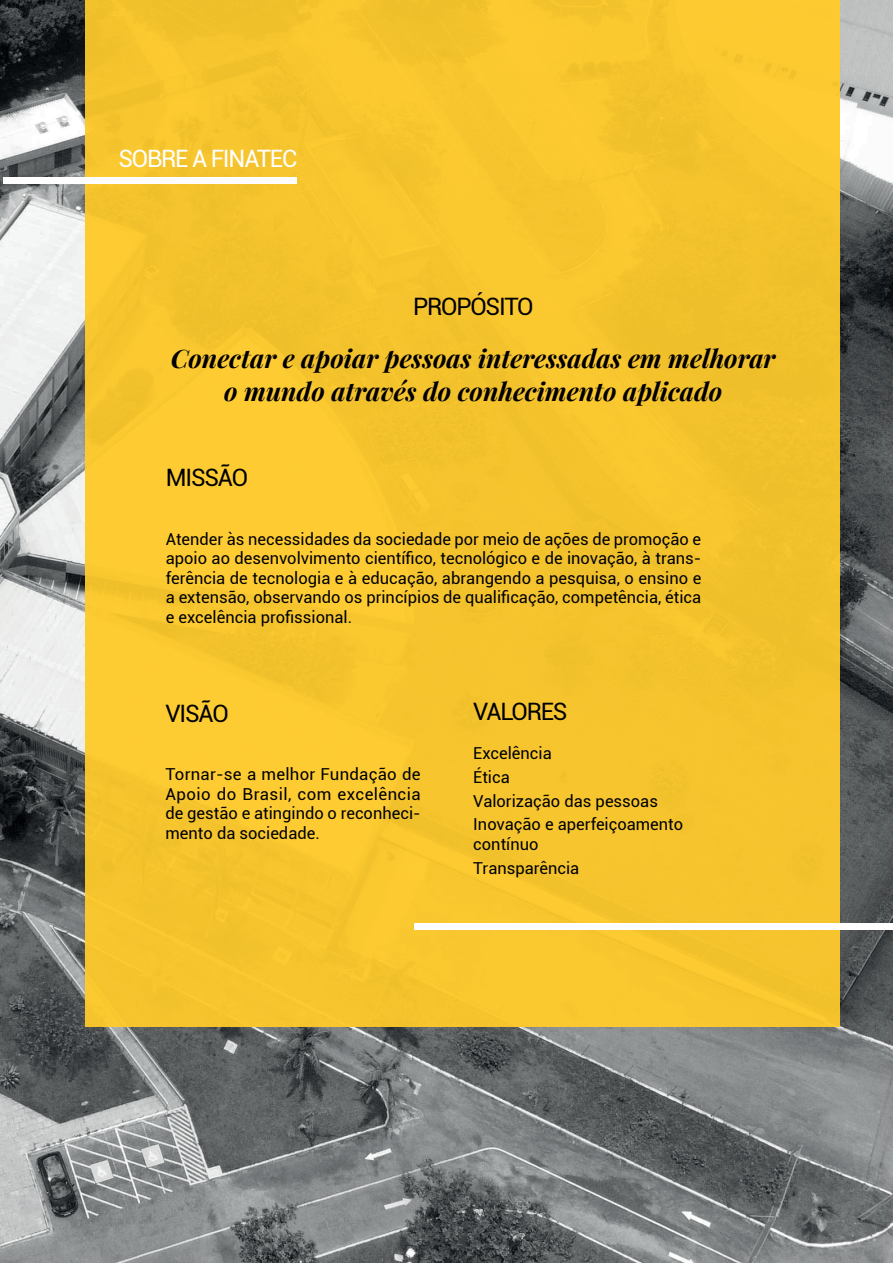
<style>
.page{position:relative;width:893px;height:1263px;background:#fff}
.page>*{position:absolute;margin:0;border:0;box-sizing:border-box;transform-origin:0 0}
.t1{font:italic 700 25.5px/33px "Playfair Display";color:#020002;text-align:center}
.t2{font:24px "Roboto";letter-spacing:-.05em;color:#000002}
.t3{font:24px "Roboto";letter-spacing:-.05em;color:#fff}
.t4{font:24px "Roboto";letter-spacing:-.05em;color:#020002}
.t5{font:16.5px/19.5px "Roboto";color:#000002;text-align:justify}
</style>
<div class="page">
<img style="left:0;top:0;width:893px;height:1263px">
<div style="left:85px;top:0;width:754px;height:1026px;background:#f6c52e"></div>
<div style="left:414px;top:923px;width:479px;height:6px;background:#fff"></div>
<div style="left:3px;top:177px;width:294px;height:6px;background:#fff"></div>
<h2 class="t3" style="left:118px;top:141px;width:180px">SOBRE A FINATEC</h2>
<h2 class="t4" style="left:413px;top:290px;width:122px">PROPÓSITO</h2>
<h1 class="t1" style="left:171px;top:341px;width:606px">Conectar e apoiar pessoas interessadas em melhorar o mundo através do conhecimento aplicado</h1>
<h2 class="t2" style="left:166px;top:461px;width:84px">MISSÃO</h2>
<p class="t5" style="left:166px;top:528px;width:537px">Atender às necessidades da sociedade por meio de ações de promoção e apoio ao desenvolvimento científico, tecnológico e de inovação, à trans&shy;ferência de tecnologia e à educação, abrangendo a pesquisa, o ensino e a extensão, observando os princípios de qualificação, competência, ética e excelência profissional.</p>
<h2 class="t2" style="left:166px;top:696px;width:65px">VISÃO</h2>
<p class="t5" style="left:166px;top:764px;width:257px">Tornar-se a melhor Fundação de Apoio do Brasil, com excelência de gestão e atingindo o reconheci&shy;mento da sociedade.</p>
<h2 class="t2" style="left:473px;top:695px;width:96px">VALORES</h2>
<p class="t5" style="left:473px;top:741px;width:211px;line-height:23.7px;text-align:left">Excelência<br>Ética<br>Valorização das pessoas<br>Inovação e aperfeiçoamento</p>
<p class="t5" style="left:473px;top:831px;width:108px;line-height:23.7px">contínuo<br>Transparência</p>
</div>
